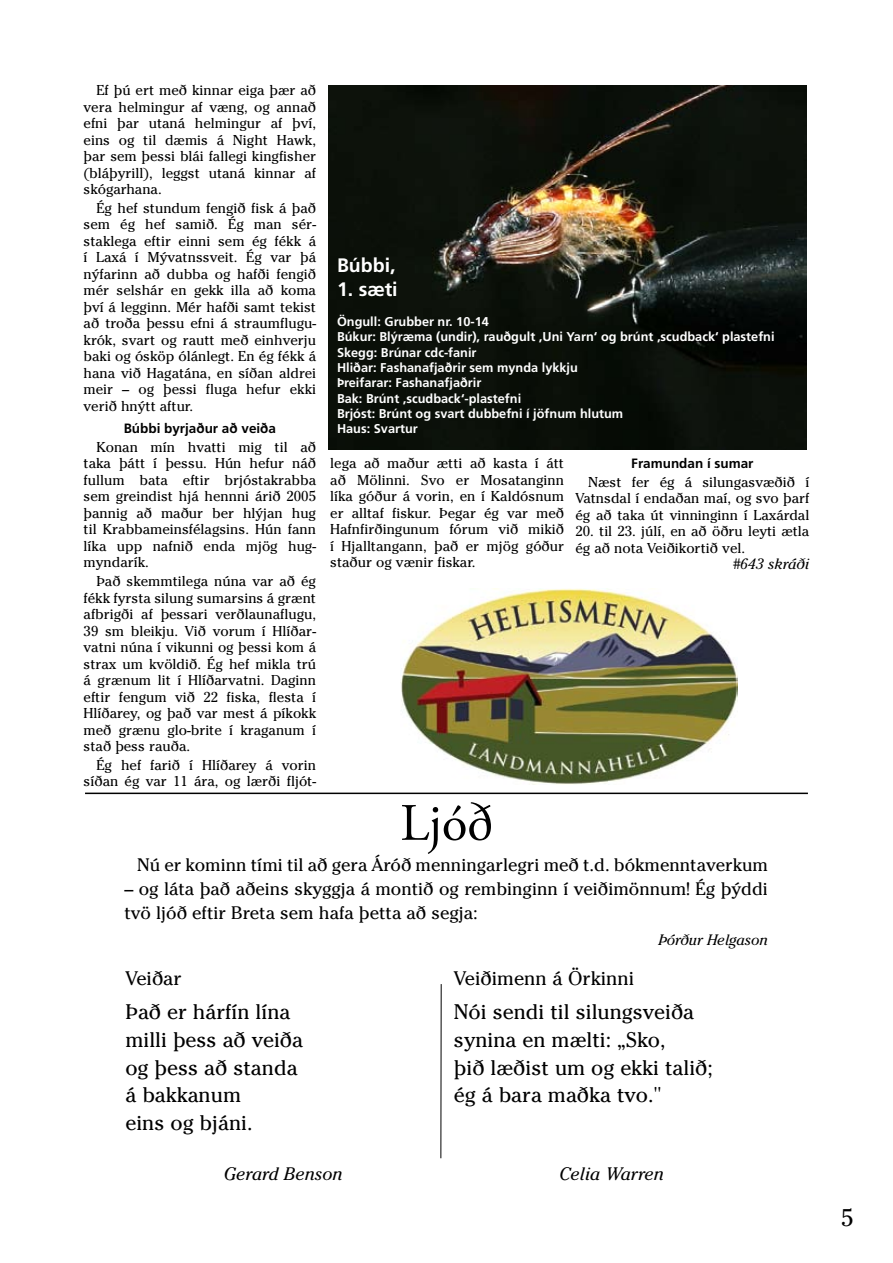
<style>
.page{position:relative;width:893px;height:1263px;background:#fff}
.page>*{position:absolute;margin:0;border:0;box-sizing:border-box;transform-origin:0 0}
.t1{font:52.5px "Adobe Garamond Pro";color:#000}
.t2{font:24px "Cheltenham Std";color:#000}
.t3{font:21px/27.6px "Cheltenham Std";color:#000}
.t4{font:19.5px "Cheltenham Std";color:#000}
.t5{font:700 19.5px "Frutiger LT Std";color:#fff}
.t6{font:18px/24px "Cheltenham Std";color:#000}
.t7{font:italic 18px "Cheltenham Std";color:#000}
.t8{font:italic 15px "Cheltenham Std";color:#000}
.t9{font:14.25px/16.5px "Cheltenham Std";color:#000;text-align:justify}
.t10{font:700 13.5px "Frutiger LT Std";color:#000}
.t11{font:700 12.75px/15.3px "Frutiger LT Std";color:#fff}
</style>
<div class="page">
<img style="left:329px;top:85px;width:477px;height:365px">
<hr style="left:440px;top:984px;width:2px;height:174px;background:#000">
<hr style="left:85px;top:792px;width:723px;height:2px;background:#000">
<img style="left:401px;top:588px;width:336px;height:197px">
<p class="t9" style="left:84px;top:82px;width:234px;text-indent:13px">Ef þú ert með kinnar eiga þær að vera helmingur af væng, og annað efni þar utaná helmingur af því, eins og til dæmis á Night Hawk, þar sem þessi blái fallegi kingfisher (bláþyrill), leggst utaná kinnar af skógarhana.</p>
<p class="t9" style="left:84px;top:200px;width:234px;text-indent:13px">Ég hef stundum fengið fisk á það sem ég hef samið. Ég man sér&shy;staklega eftir einni sem ég fékk á í Laxá í Mývatnssveit. Ég var þá nýfarinn að dubba og hafði fengið mér selshár en gekk illa að koma því á legginn. Mér hafði samt tekist að troða þessu efni á straumflugu&shy;krók, svart og rautt með einhverju baki og ósköp ólánlegt. En ég fékk á hana við Hagatána, en síðan aldrei meir – og þessi fluga hefur ekki verið hnýtt aftur.</p>
<p class="t10" style="left:124px;top:421px;width:154px">Búbbi byrjaður að veiða</p>
<p class="t9" style="left:84px;top:439px;width:234px;text-indent:13px">Konan mín hvatti mig til að taka þátt í þessu. Hún hefur náð fullum bata eftir brjóstakrabba sem greindist hjá hennni árið 2005 þannig að maður ber hlýjan hug til Krabbameinsfélagsins. Hún fann líka upp nafnið enda mjög hug&shy;myndarík.</p>
<p class="t9" style="left:84px;top:573px;width:234px;text-indent:13px">Það skemmtilega núna var að ég fékk fyrsta silung sumarsins á grænt afbrigði af þessari verðlaunaflugu, 39 sm bleikju. Við vorum í Hlíðar&shy;vatni núna í vikunni og þessi kom á strax um kvöldið. Ég hef mikla trú á grænum lit í Hlíðarvatni. Daginn eftir fengum við 22 fiska, flesta í Hlíðarey, og það var mest á píkokk með grænu glo-brite í kraganum í stað þess rauða.</p>
<p class="t9" style="left:84px;top:757px;width:234px;text-align:right">Ég hef farið í Hlíðarey á vorin síðan ég var 11 ára, og lærði fljót-</p>
<h3 class="t5" style="left:337px;top:254px;width:60px">Búbbi,</h3>
<h3 class="t5" style="left:337px;top:277px;width:62px">1. sæti</h3>
<p class="t11" style="left:337px;top:314px;width:439px">Öngull: Grubber nr. 10-14<br>Búkur: Blýræma (undir), rauðgult ‚Uni Yarn‘ og brúnt ‚scudback‘ plastefni Skegg: Brúnar cdc-fanir<br>Hliðar: Fashanafjaðrir sem mynda lykkju<br>Þreifarar: Fashanafjaðrir<br>Bak: Brúnt ‚scudback‘-plastefni<br>Brjóst: Brúnt og svart dubbefni í jöfnum hlutum<br>Haus: Svartur</p>
<p class="t9" style="left:330px;top:455px;width:235px">lega að maður ætti að kasta í átt að Mölinni. Svo er Mosatanginn líka góður á vorin, en í Kaldósnum er alltaf fiskur. Þegar ég var með Hafnfirðingunum fórum við mikið í Hjalltangann, það er mjög góður staður og vænir fiskar.</p>
<p class="t10" style="left:631px;top:456px;width:124px">Framundan í sumar</p>
<p class="t9" style="left:575px;top:474px;width:235px;text-indent:13px">Næst fer ég á silungasvæðið í Vatnsdal í endaðan maí, og svo þarf ég að taka út vinninginn í Laxárdal</p>
<p class="t9" style="left:575px;top:523px;width:235px">20. til 23. júlí, en að öðru leyti ætla ég að nota Veiðikortið vel.</p>
<p class="t8" style="left:732px;top:555px;width:78px">#643 skráði</p>
<h1 class="t1" style="left:400px;top:792px;width:94px">Ljóð</h1>
<p class="t6" style="left:137px;top:852px;width:632px">Nú er kominn tími til að gera Áróð menningarlegri með t.d. bókmenntaverkum</p>
<p class="t6" style="left:124px;top:876px;width:645px">– og láta það aðeins skyggja á montið og rembinginn í veiðimönnum! Ég þýddi tvö ljóð eftir Breta sem hafa þetta að segja:</p>
<p class="t8" style="left:658px;top:931px;width:111px">Þórður Helgason</p>
<h3 class="t4" style="left:125px;top:967px;width:58px">Veiðar</h3>
<h3 class="t3" style="left:125px;top:998px;width:179px">Það er hárfín lína milli þess að veiða og þess að standa á bakkanum<br>eins og bjáni.</h3>
<p class="t7" style="left:224px;top:1163px;width:120px">Gerard Benson</p>
<h3 class="t4" style="left:454px;top:967px;width:182px">Veiðimenn á Örkinni</h3>
<h3 class="t3" style="left:454px;top:998px;width:260px">Nói sendi til silungsveiða synina en mælti: „Sko,<br>þið læðist um og ekki talið; ég á bara maðka tvo."</h3>
<p class="t7" style="left:559px;top:1163px;width:106px">Celia Warren</p>
<h2 class="t2" style="left:841px;top:1203px;width:14px">5</h2>
</div>
